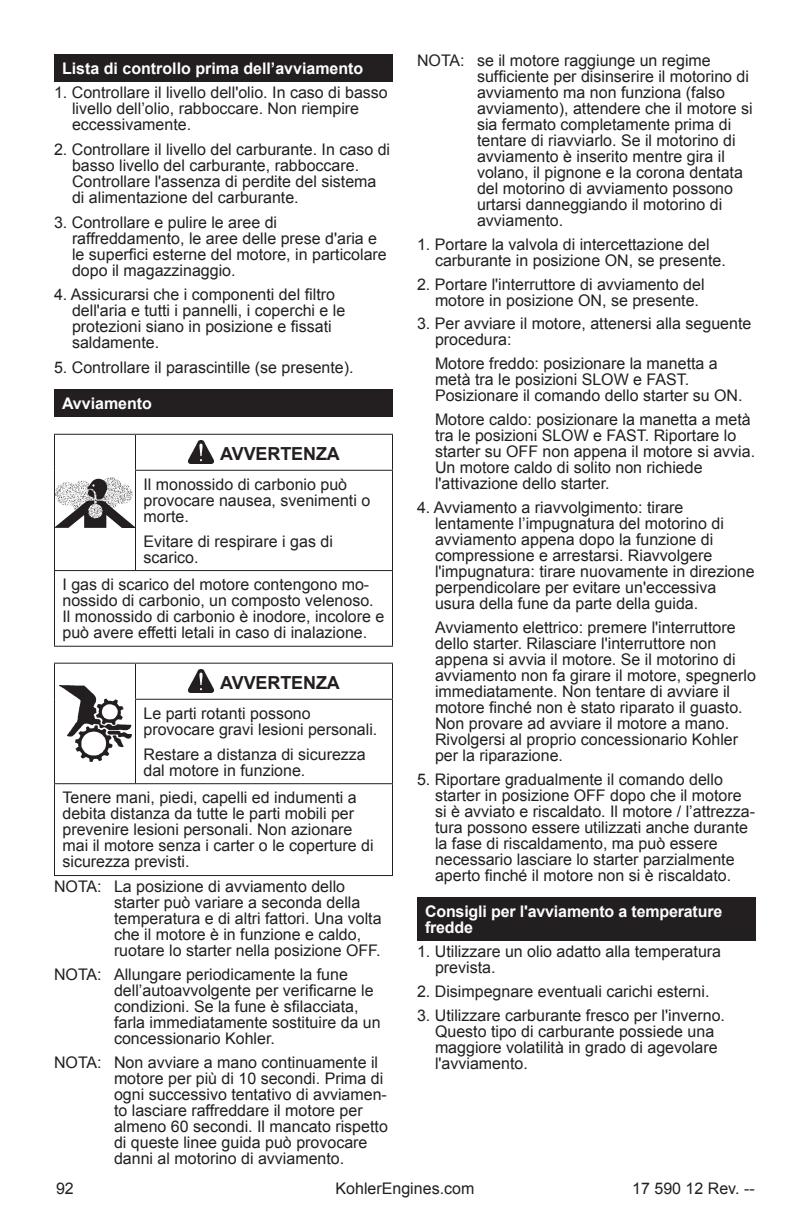
<style>
.page{position:relative;width:792px;height:1224px;background:#fff}
.page>*{position:absolute;margin:0;border:0;box-sizing:border-box;transform-origin:0 0}
.t1{font:700 18px "Arial";letter-spacing:-.005em;color:#231f20}
.t2{font:16px/16px "Arial";color:#231f20}
.t3{font:700 16px/16px "Arial";color:#fff}
</style>
<div class="page">
<div style="left:54px;top:54px;width:339px;height:28px;background:#231f20"></div>
<div style="left:54px;top:389px;width:339px;height:28px;background:#231f20"></div>
<hr style="left:54px;top:435px;width:1px;height:35px;background:#231f20">
<hr style="left:54px;top:470px;width:1px;height:100px;background:#231f20">
<hr style="left:54px;top:434px;width:82px;height:1px;background:#231f20">
<hr style="left:135px;top:435px;width:1px;height:35px;background:#231f20">
<hr style="left:392px;top:435px;width:1px;height:35px;background:#231f20">
<hr style="left:136px;top:434px;width:257px;height:1px;background:#231f20">
<hr style="left:135px;top:471px;width:1px;height:99px;background:#231f20">
<hr style="left:392px;top:471px;width:1px;height:99px;background:#231f20">
<hr style="left:135px;top:470px;width:258px;height:1px;background:#231f20">
<hr style="left:54px;top:571px;width:1px;height:75px;background:#231f20">
<hr style="left:392px;top:571px;width:1px;height:75px;background:#231f20">
<hr style="left:54px;top:570px;width:339px;height:1px;background:#231f20">
<hr style="left:54px;top:646px;width:339px;height:1px;background:#231f20">
<img style="left:55px;top:477px;width:80px;height:51px">
<img style="left:189px;top:441px;width:25px;height:23px">
<hr style="left:54px;top:664px;width:1px;height:35px;background:#231f20">
<hr style="left:54px;top:699px;width:1px;height:84px;background:#231f20">
<hr style="left:54px;top:663px;width:82px;height:1px;background:#231f20">
<hr style="left:135px;top:664px;width:1px;height:35px;background:#231f20">
<hr style="left:392px;top:664px;width:1px;height:35px;background:#231f20">
<hr style="left:136px;top:663px;width:257px;height:1px;background:#231f20">
<hr style="left:135px;top:700px;width:1px;height:83px;background:#231f20">
<hr style="left:392px;top:700px;width:1px;height:83px;background:#231f20">
<hr style="left:135px;top:699px;width:258px;height:1px;background:#231f20">
<hr style="left:54px;top:784px;width:1px;height:91px;background:#231f20">
<hr style="left:392px;top:784px;width:1px;height:91px;background:#231f20">
<hr style="left:54px;top:783px;width:339px;height:1px;background:#231f20">
<hr style="left:54px;top:875px;width:339px;height:1px;background:#231f20">
<img style="left:59px;top:685px;width:72px;height:77px">
<img style="left:189px;top:670px;width:25px;height:23px">
<div style="left:417px;top:897px;width:339px;height:44px;background:#231f20"></div>
<p class="t3" style="left:62px;top:60px;width:303px">Lista di controllo prima dell’avviamento</p>
<p class="t2" style="left:72px;top:85px;width:317px;text-indent:-18px">1. Controllare il livello dell'olio. In caso di basso livello dell’olio, rabboccare. Non riempire eccessivamente.</p>
<p class="t2" style="left:72px;top:141px;width:320px;text-indent:-18px">2. Controllare il livello del carburante. In caso di basso livello del carburante, rabboccare.<br>Controllare l'assenza di perdite del sistema di alimentazione del carburante.</p>
<p class="t2" style="left:72px;top:214px;width:316px;text-indent:-18px">3. Controllare e pulire le aree di raffreddamento, le aree delle prese d'aria e le superfici esterne del motore, in particolare dopo il magazzinaggio.</p>
<p class="t2" style="left:72px;top:287px;width:275px;text-indent:-18px">4. Assicurarsi che i componenti del filtro dell'aria e tutti i pannelli, i coperchi e le protezioni siano in posizione e fissati saldamente.</p>
<p class="t2" style="left:54px;top:359px;width:301px">5. Controllare il parascintille (se presente).</p>
<p class="t3" style="left:62px;top:396px;width:92px">Avviamento</p>
<p class="t1" style="left:220px;top:443px;width:121px">AVVERTENZA</p>
<p class="t2" style="left:144px;top:476px;width:228px">Il monossido di carbonio può provocare nausea, svenimenti o morte.</p>
<p class="t2" style="left:144px;top:533px;width:191px">Evitare di respirare i gas di scarico.</p>
<p class="t2" style="left:63px;top:577px;width:323px">I gas di scarico del motore contengono mo&shy;nossido di carbonio, un composto velenoso.<br>Il monossido di carbonio è inodore, incolore e può avere effetti letali in caso di inalazione.</p>
<p class="t1" style="left:220px;top:672px;width:121px">AVVERTENZA</p>
<p class="t2" style="left:144px;top:705px;width:235px">Le parti rotanti possono provocare gravi lesioni personali.</p>
<p class="t2" style="left:144px;top:746px;width:224px">Restare a distanza di sicurezza dal motore in funzione.</p>
<p class="t2" style="left:63px;top:790px;width:313px">Tenere mani, piedi, capelli ed indumenti a debita distanza da tutte le parti mobili per prevenire lesioni personali. Non azionare mai il motore senza i carter o le coperture di sicurezza previsti.</p>
<p class="t2" style="left:114px;top:878px;width:269px;text-indent:-60px">NOTA: La posizione di avviamento dello starter può variare a seconda della temperatura e di altri fattori. Una volta che il motore è in funzione e caldo, ruotare lo starter nella posizione OFF.</p>
<p class="t2" style="left:114px;top:966px;width:268px;text-indent:-60px">NOTA: Allungare periodicamente la fune dell’autoavvolgente per verificarne le condizioni. Se la fune è sfilacciata, farla immediatamente sostituire da un concessionario Kohler.</p>
<p class="t2" style="left:114px;top:1054px;width:275px;text-indent:-60px">NOTA: Non avviare a mano continuamente il motore per più di 10 secondi. Prima di ogni successivo tentativo di avviamen&shy;to lasciare raffreddare il motore per almeno 60 secondi. Il mancato rispetto di queste linee guida può provocare danni al motorino di avviamento.</p>
<p class="t2" style="left:477px;top:52px;width:277px;text-indent:-60px">NOTA: se il motore raggiunge un regime sufficiente per disinserire il motorino di avviamento ma non funziona (falso avviamento), attendere che il motore si sia fermato completamente prima di tentare di riavviarlo. Se il motorino di avviamento è inserito mentre gira il volano, il pignone e la corona dentata del motorino di avviamento possono urtarsi danneggiando il motorino di avviamento.</p>
<p class="t2" style="left:435px;top:236px;width:292px;text-indent:-18px">1. Portare la valvola di intercettazione del carburante in posizione ON, se presente.</p>
<p class="t2" style="left:435px;top:276px;width:271px;text-indent:-18px">2. Portare l'interruttore di avviamento del motore in posizione ON, se presente.</p>
<p class="t2" style="left:435px;top:316px;width:318px;text-indent:-18px">3. Per avviare il motore, attenersi alla seguente procedura:</p>
<p class="t2" style="left:435px;top:356px;width:309px">Motore freddo: posizionare la manetta a metà tra le posizioni SLOW e FAST.<br>Posizionare il comando dello starter su ON.</p>
<p class="t2" style="left:435px;top:412px;width:322px">Motore caldo: posizionare la manetta a metà tra le posizioni SLOW e FAST. Riportare lo starter su OFF non appena il motore si avvia.<br>Un motore caldo di solito non richiede l'attivazione dello starter.</p>
<p class="t2" style="left:435px;top:500px;width:321px;text-indent:-18px">4. Avviamento a riavvolgimento: tirare lentamente l’impugnatura del motorino di avviamento appena dopo la funzione di compressione e arrestarsi. Riavvolgere l'impugnatura: tirare nuovamente in direzione perpendicolare per evitare un'eccessiva usura della fune da parte della guida.</p>
<p class="t2" style="left:435px;top:620px;width:322px">Avviamento elettrico: premere l'interruttore dello starter. Rilasciare l'interruttore non appena si avvia il motore. Se il motorino di avviamento non fa girare il motore, spegnerlo immediatamente. Non tentare di avviare il motore finché non è stato riparato il guasto.<br>Non provare ad avviare il motore a mano.<br>Rivolgersi al proprio concessionario Kohler per la riparazione.</p>
<p class="t2" style="left:435px;top:772px;width:322px;text-indent:-18px">5. Riportare gradualmente il comando dello starter in posizione OFF dopo che il motore si è avviato e riscaldato. Il motore / l’attrezza&shy;tura possono essere utilizzati anche durante la fase di riscaldamento, ma può essere necessario lasciare lo starter parzialmente aperto finché il motore non si è riscaldato.</p>
<p class="t3" style="left:425px;top:903px;width:299px">Consigli per l'avviamento a temperature fredde</p>
<p class="t2" style="left:435px;top:943px;width:288px;text-indent:-18px">1. Utilizzare un olio adatto alla temperatura prevista.</p>
<p class="t2" style="left:417px;top:983px;width:294px">2. Disimpegnare eventuali carichi esterni.</p>
<p class="t2" style="left:435px;top:1007px;width:292px;text-indent:-18px">3. Utilizzare carburante fresco per l'inverno.<br>Questo tipo di carburante possiede una maggiore volatilità in grado di agevolare l'avviamento.</p>
<p class="t2" style="left:56px;top:1180px;width:19px">92</p>
<p class="t2" style="left:336px;top:1180px;width:140px">KohlerEngines.com</p>
<p class="t2" style="left:632px;top:1180px;width:124px">17 590 12 Rev. --</p>
</div>
